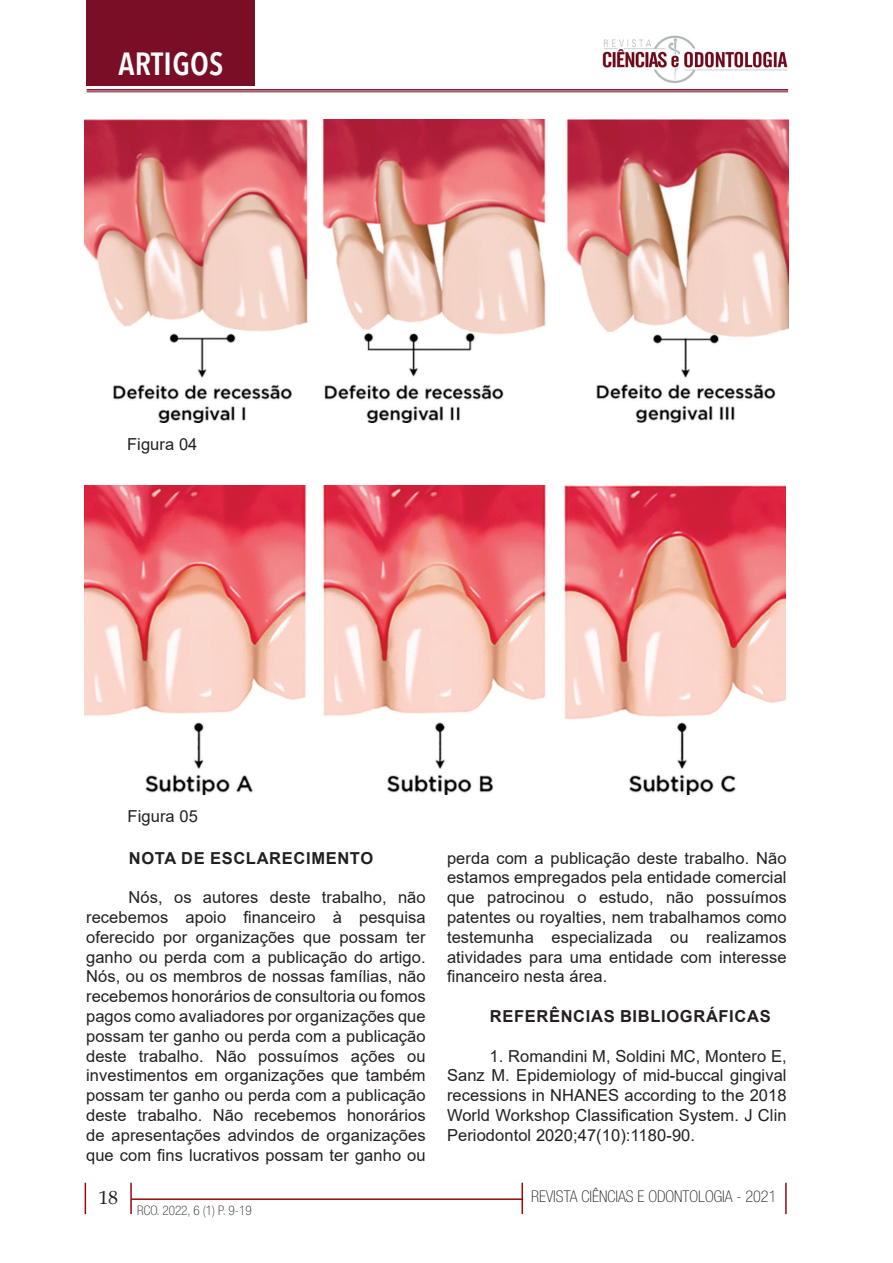
<style>
.page{position:relative;width:893px;height:1263px;background:#fff}
.page>*{position:absolute;margin:0;border:0;box-sizing:border-box;transform-origin:0 0}
.t1{font:600 condensed 31.8px "Avenir Next LT Pro";letter-spacing:.01em;color:#fff}
.t2{font:19.2px "Book Antiqua";color:#231f20}
.t3{font:16.5px/19.8px "Arial";letter-spacing:.005em;color:#231f20;text-align:justify}
.t4{font:700 16.5px "Arial";letter-spacing:.04em;color:#231f20}
.t5{font:100 condensed 16.2px "Helvetica Neue LT Std";color:#231f20}
.t6{font:100 condensed 13.2px "Helvetica Neue LT Std";color:#231f20}
</style>
<div class="page">
<hr style="left:85px;top:1183px;width:1px;height:31px;background:#9d070d">
<hr style="left:785px;top:1183px;width:2px;height:31px;background:#9d070d">
<hr style="left:521px;top:1183px;width:2px;height:31px;background:#9d070d">
<hr style="left:130px;top:1183px;width:2px;height:31px;background:#9d070d">
<hr style="left:131px;top:1198px;width:391px;height:2px;background:#9d070d">
<img style="left:602px;top:35px;width:186px;height:48px">
<div style="left:87px;top:0;width:168px;height:85px;background:#7b0e27"></div>
<hr style="left:87px;top:89px;width:701px;height:2px;background:#7b0e27">
<hr style="left:87px;top:92px;width:701px;height:1px;background:#7b0e27">
<img style="left:85px;top:119px;width:703px;height:303px">
<img style="left:85px;top:485px;width:701px;height:309px">
<h1 class="t1" style="left:118px;top:45px;width:107px">ARTIGOS</h1>
<p class="t3" style="left:127px;top:434px;width:72px">Figura 04</p>
<p class="t3" style="left:128px;top:806px;width:72px">Figura 05</p>
<p class="t4" style="left:129px;top:846px;width:246px">NOTA DE ESCLARECIMENTO</p>
<p class="t3" style="left:86px;top:887px;width:341px;text-indent:43px">Nós, os autores deste trabalho, não recebemos apoio financeiro à pesquisa oferecido por organizações que possam ter ganho ou perda com a publicação do artigo.<br>Nós, ou os membros de nossas famílias, não recebemos honorários de consultoria ou fomos pagos como avaliadores por organizações que possam ter ganho ou perda com a publicação deste trabalho. Não possuímos ações ou investimentos em organizações que também possam ter ganho ou perda com a publicação deste trabalho. Não recebemos honorários de apresentações advindos de organizações que com fins lucrativos possam ter ganho ou</p>
<p class="t3" style="left:447px;top:848px;width:341px">perda com a publicação deste trabalho. Não estamos empregados pela entidade comercial que patrocinou o estudo, não possuímos patentes ou royalties, nem trabalhamos como testemunha especializada ou realizamos atividades para uma entidade com interesse financeiro nesta área.</p>
<p class="t4" style="left:490px;top:1004px;width:282px">REFERÊNCIAS BIBLIOGRÁFICAS</p>
<p class="t3" style="left:447px;top:1046px;width:341px;text-indent:43px">1. Romandini M, Soldini MC, Montero E, Sanz M. Epidemiology of mid-buccal gingival recessions in NHANES according to the 2018<br>World Workshop Classification System. J Clin Periodontol 2020;47(10):1180-90.</p>
<p class="t2" style="left:99px;top:1184px;width:21px">18</p>
<p class="t5" style="left:531px;top:1187px;width:247px">REVISTA CIÊNCIAS E ODONTOLOGIA - 2021</p>
<p class="t6" style="left:137px;top:1202px;width:116px">RCO. 2022, 6 (1) P. 9-19</p>
</div>
